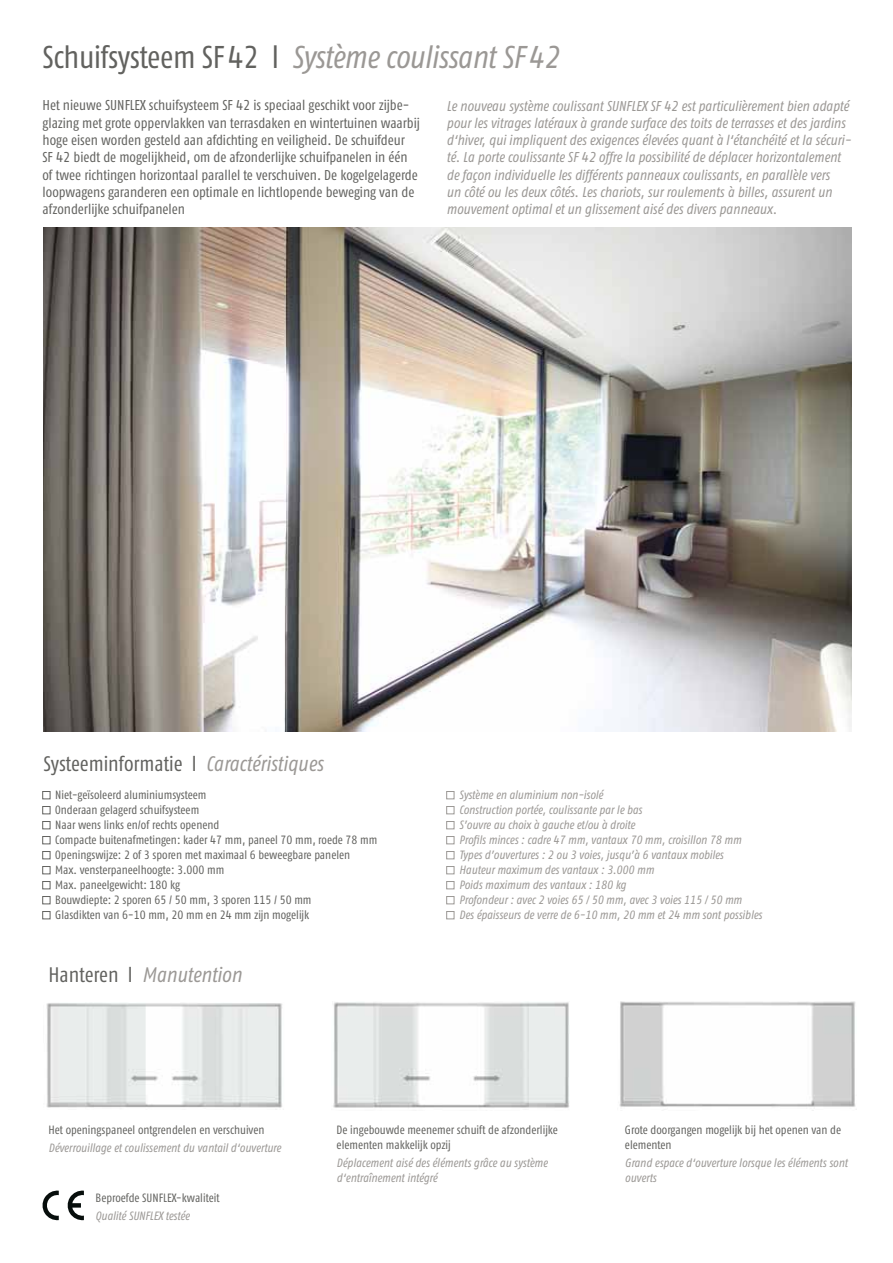
<style>
.page{position:relative;width:893px;height:1263px;background:#fff}
.page>*{position:absolute;margin:0;border:0;box-sizing:border-box;transform-origin:0 0}
.t1{font:italic 31.5px "Fago Co Regular Tf";letter-spacing:-.01em;color:#9b9895}
.t2{font:21px "Fago Co Regular Tf";letter-spacing:-.005em;color:#62625f}
.t3{font:italic 21px "Fago Co Regular Tf";color:#9b9895}
.t4{font:italic 14.25px/17.2px "Fago Co Regular Tf";color:#9b9895}
.t5{font:14.25px/17.2px "Fago Co Regular Tf";color:#62625f}
.t6{font:italic 12px/15px "Fago Co Regular Tf";color:#9b9895}
.t7{font:12px/15px "Fago Co Regular Tf";color:#62625f}
.s1{font-style:normal;color:#62625f}
.s2{font-style:italic;color:#9b9895}
</style>
<div class="page">
<svg style="left:43px;top:1190px;width:16px;height:30px"></svg>
<svg style="left:67px;top:1190px;width:17px;height:30px"></svg>
<img style="left:46px;top:1003px;width:236px;height:105px">
<img style="left:333px;top:1002px;width:236px;height:106px">
<img style="left:619px;top:1001px;width:237px;height:106px">
<div style="left:43px;top:791px;width:7px;height:8px;border:1px solid #62625f"></div>
<div style="left:43px;top:806px;width:7px;height:8px;border:1px solid #62625f"></div>
<div style="left:43px;top:821px;width:7px;height:8px;border:1px solid #62625f"></div>
<div style="left:43px;top:836px;width:7px;height:8px;border:1px solid #62625f"></div>
<div style="left:43px;top:851px;width:7px;height:8px;border:1px solid #62625f"></div>
<div style="left:43px;top:866px;width:7px;height:8px;border:1px solid #62625f"></div>
<div style="left:43px;top:881px;width:7px;height:8px;border:1px solid #62625f"></div>
<div style="left:43px;top:896px;width:7px;height:8px;border:1px solid #62625f"></div>
<div style="left:43px;top:911px;width:7px;height:8px;border:1px solid #62625f"></div>
<div style="left:446px;top:791px;width:8px;height:8px;border:1px solid #9b9895"></div>
<div style="left:446px;top:806px;width:8px;height:8px;border:1px solid #9b9895"></div>
<div style="left:446px;top:821px;width:8px;height:8px;border:1px solid #9b9895"></div>
<div style="left:446px;top:836px;width:8px;height:8px;border:1px solid #9b9895"></div>
<div style="left:446px;top:851px;width:8px;height:8px;border:1px solid #9b9895"></div>
<div style="left:446px;top:866px;width:8px;height:8px;border:1px solid #9b9895"></div>
<div style="left:446px;top:881px;width:8px;height:8px;border:1px solid #9b9895"></div>
<div style="left:446px;top:896px;width:8px;height:8px;border:1px solid #9b9895"></div>
<div style="left:446px;top:911px;width:8px;height:8px;border:1px solid #9b9895"></div>
<img style="left:44px;top:228px;width:807px;height:504px">
<h1 class="t1" style="left:43px;top:39px;width:518px"><span class="s1">Schuifsysteem SF42 l</span> Système coulissant SF42</h1>
<p class="t5" style="left:43px;top:97px;width:379px">Het nieuwe SUNFLEX schuifsysteem SF 42 is speciaal geschikt voor zijbe&shy;glazing met grote oppervlakken van terrasdaken en wintertuinen waarbij hoge eisen worden gesteld aan afdichting en veiligheid. De schuifdeur<br>SF 42 biedt de mogelijkheid, om de afzonderlijke schuifpanelen in één of twee richtingen horizontaal parallel te verschuiven. De kogelgelagerde loopwagens garanderen een optimale en lichtlopende beweging van de afzonderlijke schuifpanelen</p>
<p class="t4" style="left:446px;top:97px;width:406px">Le nouveau système coulissant SUNFLEX SF 42 est particulièrement bien adapté pour les vitrages latéraux à grande surface des toits de terrasses et des jardins d‘hiver, qui impliquent des exigences élevées quant à l‘étanchéité et la sécuri&shy;té. La porte coulissante SF 42 offre la possibilité de déplacer horizontalement de façon individuelle les différents panneaux coulissants, en parallèle vers<br>un côté ou les deux côtés. Les chariots, sur roulements à billes, assurent un mouvement optimal et un glissement aisé des divers panneaux.</p>
<h2 class="t2" style="left:44px;top:751px;width:281px">Systeeminformatie l <span class="s2">Caractéristiques</span></h2>
<p class="t7" style="left:55px;top:787px;width:324px">Niet-geïsoleerd aluminiumsysteem<br>Onderaan gelagerd schuifsysteem<br>Naar wens links en/of rechts openend<br>Compacte buitenafmetingen: kader 47 mm, paneel 70 mm, roede 78 mm Openingswijze: 2 of 3 sporen met maximaal 6 beweegbare panelen<br>Max. vensterpaneelhoogte: 3.000 mm<br>Max. paneelgewicht: 180 kg<br>Bouwdiepte: 2 sporen 65 / 50 mm, 3 sporen 115 / 50 mm<br>Glasdikten van 6-10 mm, 20 mm en 24 mm zijn mogelijk</p>
<p class="t6" style="left:459px;top:787px;width:304px">Système en aluminium non-isolé<br>Construction portée, coulissante par le bas<br>S’ouvre au choix à gauche et/ou à droite<br>Profils minces : cadre 47 mm, vantaux 70 mm, croisillon 78 mm Types d’ouvertures : 2 ou 3 voies, jusqu’à 6 vantaux mobiles<br>Hauteur maximum des vantaux : 3.000 mm<br>Poids maximum des vantaux : 180 kg<br>Profondeur : avec 2 voies 65 / 50 mm, avec 3 voies 115 / 50 mm<br>Des épaisseurs de verre de 6-10 mm, 20 mm et 24 mm sont possibles</p>
<h2 class="t3" style="left:48px;top:963px;width:195px"><span class="s1">Hanteren l</span> Manutention</h2>
<p class="t7" style="left:48px;top:1122px;width:217px">Het openingspaneel ontgrendelen en verschuiven</p>
<p class="t6" style="left:48px;top:1140px;width:234px">Déverrouillage et coulissement du vantail d‘ouverture</p>
<p class="t7" style="left:96px;top:1190px;width:126px">Beproefde SUNFLEX-kwaliteit</p>
<p class="t6" style="left:96px;top:1208px;width:96px">Qualité SUNFLEX testée</p>
<p class="t7" style="left:337px;top:1122px;width:223px">De ingebouwde meenemer schuift de afzonderlijke elementen makkelijk opzij</p>
<p class="t6" style="left:337px;top:1155px;width:212px">Déplacement aisé des éléments grâce au système d‘entraînement intégré</p>
<p class="t7" style="left:625px;top:1122px;width:218px">Grote doorgangen mogelijk bij het openen van de elementen</p>
<p class="t6" style="left:625px;top:1155px;width:224px">Grand espace d‘ouverture lorsque les éléments sont ouverts</p>
</div>
